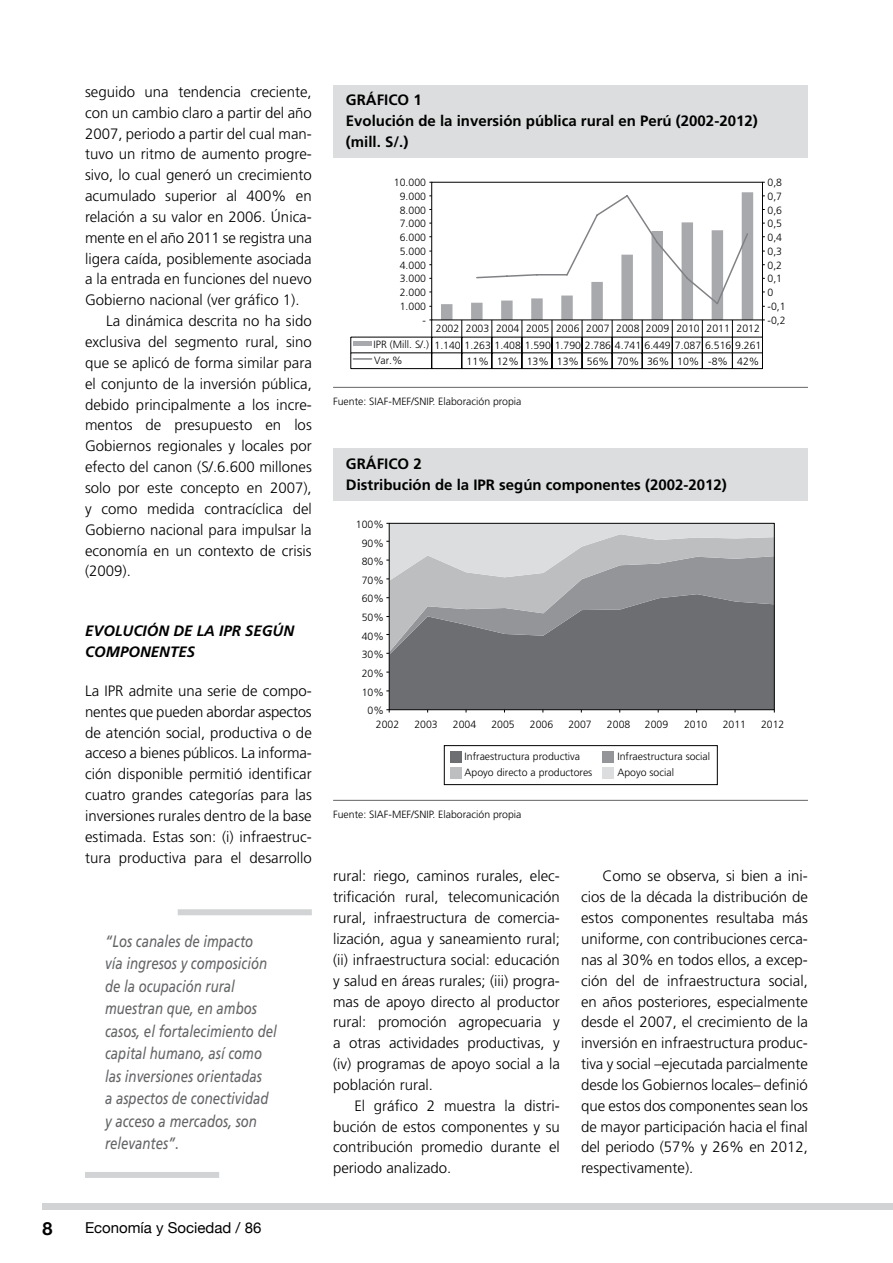
<style>
.page{position:relative;width:893px;height:1263px;background:#fff}
.page>*{position:absolute;margin:0;border:0;box-sizing:border-box;transform-origin:0 0}
.t1{font:700 18px "Helvetica Neue";color:#000}
.t2{font:italic 16.5px/22.5px "Frutiger";color:#636466;scale:.8 1}
.t3{font:300 15px/20.9px "Frutiger";color:#000;text-align:justify}
.t4{font:700 15px/20.9px "Frutiger";color:#000}
.t5{font:italic 700 15px/20.9px "Frutiger";color:#000}
.t6{font:15px "Helvetica Neue";color:#000}
.t7{font:300 10.5px/16.5px "Frutiger";color:#000;text-align:right}
</style>
<div class="page">
<div style="left:43px;top:1203px;width:850px;height:7px;background:#d1d3d4"></div>
<div style="left:85px;top:1172px;width:134px;height:6px;background:#d1d3d4"></div>
<div style="left:178px;top:909px;width:134px;height:6px;background:#d1d3d4"></div>
<div style="left:333px;top:85px;width:475px;height:72px;background:#dcddde"></div>
<div style="left:333px;top:448px;width:475px;height:53px;background:#dcddde"></div>
<div style="left:431px;top:182px;width:332px;height:138px;border:1px solid #000"></div>
<hr style="left:351px;top:337px;width:411px;height:1px;background:#000">
<hr style="left:351px;top:352px;width:411px;height:1px;background:#000">
<hr style="left:351px;top:368px;width:411px;height:1px;background:#000">
<svg style="left:429px;top:320px;width:3px;height:49px"></svg>
<svg style="left:441px;top:192px;width:312px;height:177px"></svg>
<svg style="left:762px;top:320px;width:3px;height:49px"></svg>
<svg style="left:350px;top:337px;width:22px;height:32px"></svg>
<hr style="left:333px;top:387px;width:475px;height:1px;background:#636466">
<hr style="left:333px;top:800px;width:475px;height:1px;background:#636466">
<svg style="left:386px;top:523px;width:389px;height:189px;background:#949597"></svg>
<div style="left:451px;top:752px;width:11px;height:11px;background:#6d6e71"></div>
<div style="left:603px;top:752px;width:11px;height:11px;background:#939598"></div>
<div style="left:451px;top:768px;width:11px;height:11px;background:#bcbec0"></div>
<div style="left:603px;top:768px;width:11px;height:11px;background:#dcddde"></div>
<div style="left:389px;top:523px;width:386px;height:187px;border:1px solid #000"></div>
<div style="left:444px;top:745px;width:274px;height:40px;border:1px solid #000"></div>
<p class="t3" style="left:85px;top:81px;width:228px">seguido una tendencia creciente,</p>
<p class="t3" style="left:85px;top:102px;width:228px">con un cambio claro a partir del año</p>
<p class="t3" style="left:85px;top:123px;width:228px">2007, periodo a partir del cual man-</p>
<p class="t3" style="left:85px;top:144px;width:228px">tuvo un ritmo de aumento progre-</p>
<p class="t3" style="left:85px;top:165px;width:228px">sivo, lo cual generó un crecimiento</p>
<p class="t3" style="left:85px;top:185px;width:228px">acumulado superior al 400% en</p>
<p class="t3" style="left:85px;top:206px;width:228px">relación a su valor en 2006. Única-</p>
<p class="t3" style="left:85px;top:227px;width:228px">mente en el año 2011 se registra una</p>
<p class="t3" style="left:85px;top:248px;width:228px">ligera caída, posiblemente asociada</p>
<p class="t3" style="left:85px;top:269px;width:228px">a la entrada en funciones del nuevo</p>
<p class="t3" style="left:85px;top:290px;width:216px">Gobierno nacional (ver gráfico 1).</p>
<p class="t3" style="left:106px;top:311px;width:207px">La dinámica descrita no ha sido</p>
<p class="t3" style="left:85px;top:331px;width:228px">exclusiva del segmento rural, sino</p>
<p class="t3" style="left:85px;top:352px;width:228px">que se aplicó de forma similar para</p>
<p class="t3" style="left:85px;top:373px;width:228px">el conjunto de la inversión pública,</p>
<p class="t3" style="left:85px;top:394px;width:228px">debido principalmente a los incre-</p>
<p class="t3" style="left:85px;top:415px;width:228px">mentos de presupuesto en los</p>
<p class="t3" style="left:85px;top:436px;width:228px">Gobiernos regionales y locales por</p>
<p class="t3" style="left:85px;top:456px;width:228px">efecto del canon (S/.6.600 millones</p>
<p class="t3" style="left:85px;top:477px;width:228px">solo por este concepto en 2007),</p>
<p class="t3" style="left:85px;top:498px;width:228px">y como medida contracíclica del</p>
<p class="t3" style="left:85px;top:519px;width:228px">Gobierno nacional para impulsar la</p>
<p class="t3" style="left:85px;top:540px;width:228px">economía en un contexto de crisis</p>
<p class="t3" style="left:85px;top:561px;width:47px">(2009).</p>
<p class="t5" style="left:85px;top:620px;width:211px">EVOLUCIÓN DE LA IPR SEGÚN<br>COMPONENTES</p>
<p class="t3" style="left:85px;top:680px;width:228px">La IPR admite una serie de compo&shy;nentes que pueden abordar aspectos de atención social, productiva o de acceso a bienes públicos. La informa&shy;ción disponible permitió identificar cuatro grandes categorías para las inversiones rurales dentro de la base estimada. Estas son: (i) infraestruc&shy;tura productiva para el desarrollo</p>
<p class="t2" style="left:105px;top:929px;width:216px">“Los canales de impacto<br>vía ingresos y composición de la ocupación rural muestran que, en ambos casos, el fortalecimiento del capital humano, así como las inversiones orientadas<br>a aspectos de conectividad y acceso a mercados, son relevantes”.</p>
<p class="t1" style="left:43px;top:1217px;width:12px">8</p>
<p class="t6" style="left:85px;top:1218px;width:178px">Economía y Sociedad / 86</p>
<p class="t4" style="left:346px;top:89px;width:413px">Gráfico 1<br>Evolución de la inversión pública rural en Perú (2002-2012) (mill. S/.)</p>
<p class="t7" style="left:394px;top:174px;width:34px">10.000</p>
<p class="t7" style="left:767px;top:174px;width:16px">0,8</p>
<p class="t7" style="left:400px;top:188px;width:28px">9.000</p>
<p class="t7" style="left:767px;top:188px;width:16px">0,7</p>
<p class="t7" style="left:400px;top:202px;width:28px">8.000</p>
<p class="t7" style="left:767px;top:202px;width:16px">0,6</p>
<p class="t7" style="left:400px;top:215px;width:28px">7.000</p>
<p class="t7" style="left:767px;top:215px;width:16px">0,5</p>
<p class="t7" style="left:400px;top:229px;width:28px">6.000</p>
<p class="t7" style="left:767px;top:229px;width:16px">0,4</p>
<p class="t7" style="left:400px;top:243px;width:28px">5.000</p>
<p class="t7" style="left:767px;top:243px;width:16px">0,3</p>
<p class="t7" style="left:400px;top:257px;width:28px">4.000</p>
<p class="t7" style="left:767px;top:257px;width:16px">0,2</p>
<p class="t7" style="left:400px;top:271px;width:28px">3.000</p>
<p class="t7" style="left:767px;top:271px;width:16px">0,1</p>
<p class="t7" style="left:400px;top:284px;width:28px">2.000</p>
<p class="t7" style="left:767px;top:284px;width:7px">0</p>
<p class="t7" style="left:400px;top:298px;width:28px">1.000</p>
<p class="t7" style="left:767px;top:298px;width:20px">-0,1</p>
<p class="t7" style="left:423px;top:312px;width:5px">-</p>
<p class="t7" style="left:374px;top:320px;width:389px">2002 2003 2004 2005 2006 2007 2008 2009 2010 2011 2012<br>IPR (Mill. S/.) 1.140 1.263 1.408 1.590 1.790 2.786 4.741 6.449 7.087 6.516 9.261</p>
<p class="t7" style="left:374px;top:352px;width:30px">Var.%</p>
<p class="t7" style="left:467px;top:353px;width:294px">11% 12% 13% 13% 56% 70% 36% 10% -8% 42%</p>
<p class="t7" style="left:767px;top:312px;width:20px">-0,2</p>
<p class="t7" style="left:333px;top:393px;width:190px">Fuente: SIAF-MEF/SNIP. Elaboración propia</p>
<p class="t4" style="left:346px;top:453px;width:382px">Gráfico 2<br>Distribución de la IPR según componentes (2002-2012)</p>
<p class="t7" style="left:356px;top:516px;width:30px">100%</p>
<p class="t7" style="left:362px;top:535px;width:24px">90%</p>
<p class="t7" style="left:362px;top:553px;width:24px">80%</p>
<p class="t7" style="left:362px;top:572px;width:24px">70%</p>
<p class="t7" style="left:362px;top:590px;width:24px">60%</p>
<p class="t7" style="left:362px;top:609px;width:24px">50%</p>
<p class="t7" style="left:362px;top:628px;width:24px">40%</p>
<p class="t7" style="left:362px;top:646px;width:24px">30%</p>
<p class="t7" style="left:362px;top:665px;width:24px">20%</p>
<p class="t7" style="left:362px;top:684px;width:24px">10%</p>
<p class="t7" style="left:367px;top:702px;width:18px">0%</p>
<p class="t7" style="left:376px;top:716px;width:25px">2002</p>
<p class="t7" style="left:414px;top:716px;width:25px">2003</p>
<p class="t7" style="left:453px;top:716px;width:25px">2004</p>
<p class="t7" style="left:491px;top:716px;width:25px">2005</p>
<p class="t7" style="left:530px;top:716px;width:25px">2006</p>
<p class="t7" style="left:568px;top:716px;width:25px">2007</p>
<p class="t7" style="left:607px;top:716px;width:25px">2008</p>
<p class="t7" style="left:645px;top:716px;width:25px">2009</p>
<p class="t7" style="left:684px;top:716px;width:25px">2010</p>
<p class="t7" style="left:723px;top:716px;width:25px">2011</p>
<p class="t7" style="left:761px;top:716px;width:25px">2012</p>
<p class="t7" style="left:465px;top:748px;width:117px">Infraestructura productiva</p>
<p class="t7" style="left:617px;top:748px;width:94px">Infraestructura social</p>
<p class="t7" style="left:465px;top:764px;width:129px">Apoyo directo a productores</p>
<p class="t7" style="left:617px;top:764px;width:58px">Apoyo social</p>
<p class="t7" style="left:333px;top:806px;width:190px">Fuente: SIAF-MEF/SNIP. Elaboración propia</p>
<p class="t3" style="left:333px;top:866px;width:228px">rural: riego, caminos rurales, elec&shy;trificación rural, telecomunicación rural, infraestructura de comercia&shy;lización, agua y saneamiento rural; (ii) infraestructura social: educación y salud en áreas rurales; (iii) progra&shy;mas de apoyo directo al productor rural: promoción agropecuaria y a otras actividades productivas, y (iv) programas de apoyo social a la población rural.</p>
<p class="t3" style="left:333px;top:1095px;width:228px;text-indent:21px">El gráfico 2 muestra la distri&shy;bución de estos componentes y su contribución promedio durante el periodo analizado.</p>
<p class="t3" style="left:581px;top:866px;width:228px;text-indent:21px">Como se observa, si bien a ini&shy;cios de la década la distribución de estos componentes resultaba más uniforme, con contribuciones cerca&shy;nas al 30% en todos ellos, a excep&shy;ción del de infraestructura social, en años posteriores, especialmente desde el 2007, el crecimiento de la inversión en infraestructura produc&shy;tiva y social –ejecutada parcialmente desde los Gobiernos locales– definió que estos dos componentes sean los de mayor participación hacia el final del periodo (57% y 26% en 2012, respectivamente).</p>
</div>
